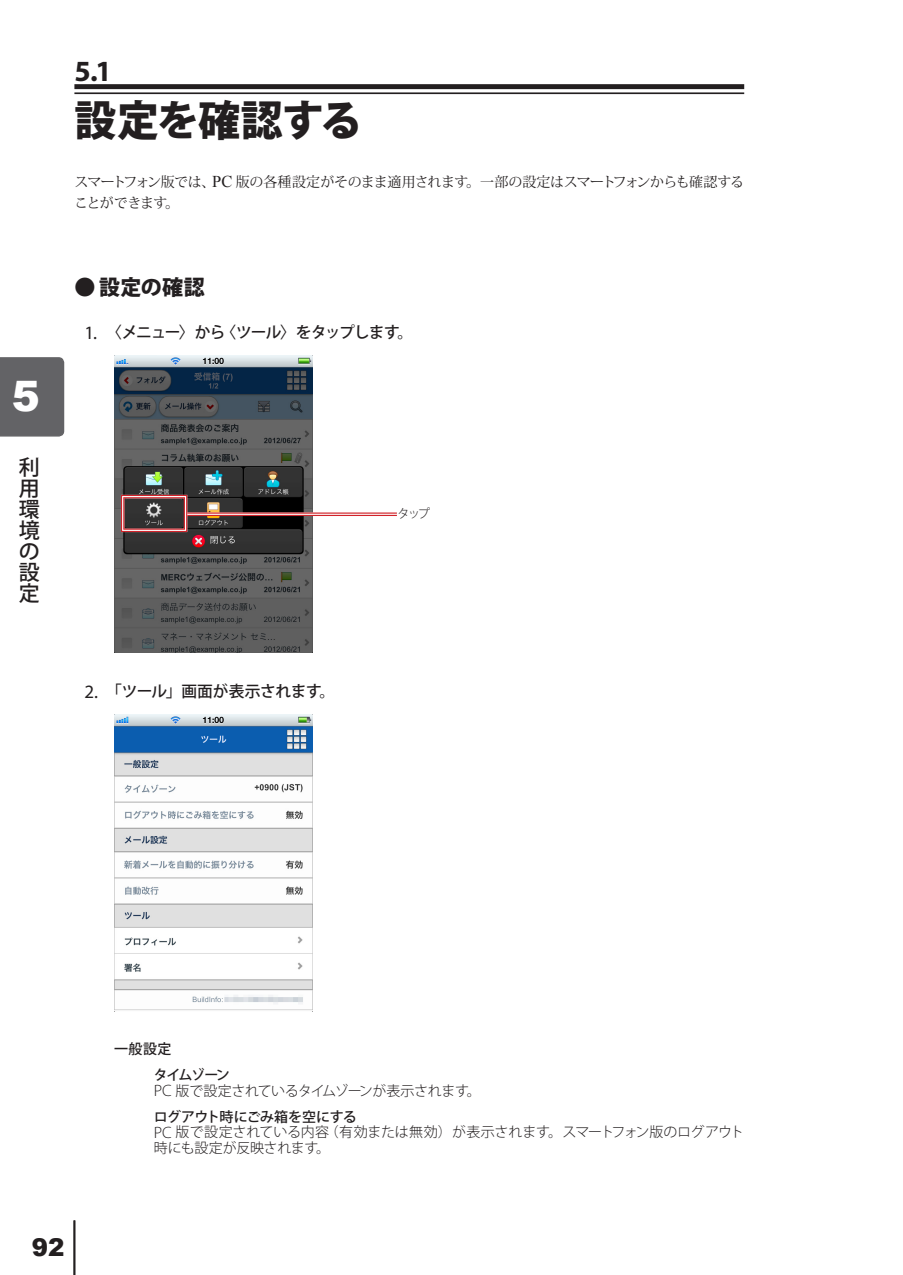
<style>
.page{position:relative;width:903px;height:1275px;background:#fff}
.page>*{position:absolute;margin:0;border:0;box-sizing:border-box;transform-origin:0 0}
.Section{font:800 42px "Koz Go Pro";letter-spacing:-.02em;color:#231f20}
.t1{font:900 42px "Arial";color:#fff}
.Section-2{font:700 29.4px "Myriad Pro";color:#231f20}
.t2{font:900 24.5px "Arial";color:#231f20}
.t3{font:500 21px/21px "Koz Go Pro";color:#231f20;text-align:justify}
.t4{font:800 21px "Koz Go Pro";letter-spacing:.015em;color:#231f20}
.数字付き本文{font:500 15.75px "Koz Go Pro";letter-spacing:-.05em;color:#231f20}
.数字付き本文-2{font:500 15.75px "Koz Go Pro";letter-spacing:-.02em;color:#231f20}
.定義リストアイテムlevel2{font:300 14px/15.8px "Koz Go Pro";letter-spacing:-.025em;color:#231f20}
.本文{font:14px/21px "Koz Min Pro";letter-spacing:-.04em;color:#231f20}
.定義リストタイトルlevel2{font:500 14px "Koz Go Pro";letter-spacing:-.035em;color:#231f20}
.定義リストタイトルlevel2-2{font:500 14px "Koz Go Pro";letter-spacing:-.055em;color:#231f20}
.定義リストタイトル{font:500 14px "Koz Go Pro";color:#231f20}
.t5{font:300 12.25px "Koz Go Pro";color:#231f20}
.s1{font-size:28.88px}
.s2{font-family:"Times New Roman";font-size:16.45px}
.s3{font-family:"Myriad Pro";font-weight:400;font-size:18.9px}
.s4{font-family:"Myriad Pro";font-weight:400;font-size:18.55px}
.s5{font-family:"Myriad Pro";font-size:16.45px}
</style>
<div class="page">
<div style="left:0;top:357px;width:64px;height:80px;background:#636366"></div>
<hr style="left:74px;top:1220px;width:1px;height:55px;background:#231f20">
<div style="left:74px;top:84px;width:670px;height:5px;background:#231f20"></div>
<hr style="left:74px;top:92px;width:670px;height:2px;background:#231f20">
<img style="left:114px;top:355px;width:199px;height:298px">
<hr style="left:186px;top:512px;width:211px;height:4px;background:#f8dfe0">
<hr style="left:186px;top:512px;width:211px;height:2px;background:#d1232a">
<hr style="left:186px;top:515px;width:211px;height:1px;background:#d1232a">
<svg style="left:120px;top:494px;width:68px;height:39px;background:#5e4c4c"></svg>
<div style="left:123px;top:497px;width:62px;height:33px;border:1px solid #d1232a"></div>
<img style="left:114px;top:714px;width:199px;height:298px">
<h1 class="t1" style="left:12px;top:365px;width:30px">5</h1>
<h3 class="t3" style="left:19px;top:458px;width:22px">利用環境の設定</h3>
<p class="Section-2" style="left:74px;top:52px;width:39px">5<span class="s1">.</span>1</p>
<p class="Section" style="left:74px;top:93px;width:289px">設定を確認する</p>
<p class="本文" style="left:74px;top:171px;width:671px">スマートフォン版では、<span class="s2">PC</span> 版の各種設定がそのまま適用されます。一部の設定はスマートフォンからも確認することができます。</p>
<p class="t4" style="left:74px;top:273px;width:132px">● 設定の確認</p>
<p class="数字付き本文" style="left:84px;top:322px;width:330px"><span class="s3">1</span><span class="s4">.</span> 〈メニュー〉から〈ツール〉をタップします。</p>
<p class="数字付き本文-2" style="left:84px;top:681px;width:252px"><span class="s3">2</span><span class="s4">.</span> 「ツール」画面が表示されます。</p>
<p class="t5" style="left:397px;top:505px;width:34px">タップ</p>
<p class="t2" style="left:32px;top:1230px;width:34px">92</p>
<p class="定義リストタイトル" style="left:114px;top:1040px;width:59px">一般設定</p>
<p class="定義リストタイトルlevel2-2" style="left:154px;top:1066px;width:78px">タイムゾーン</p>
<p class="定義リストアイテムlevel2" style="left:154px;top:1083px;width:328px"><span class="s5">PC</span> 版で設定されているタイムゾーンが表示されます。</p>
<p class="定義リストタイトルlevel2" style="left:154px;top:1107px;width:204px">ログアウト時にごみ箱を空にする</p>
<p class="定義リストアイテムlevel2" style="left:154px;top:1124px;width:592px"><span class="s5">PC</span> 版で設定されている内容（有効または無効）が表示されます。スマートフォン版のログアウト時にも設定が反映されます。</p>
</div>
